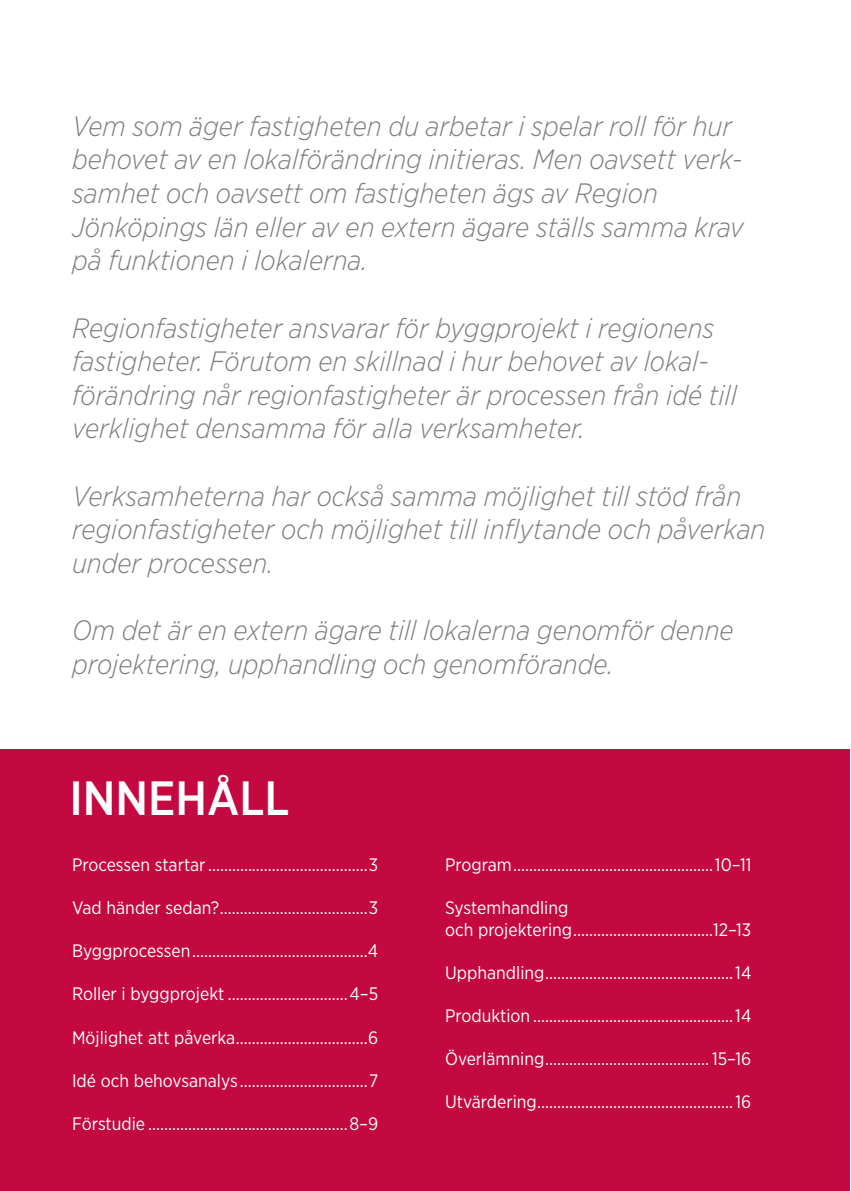
<style>
.page{position:relative;width:851px;height:1191px;background:#fff}
.page>*{position:absolute;margin:0;border:0;box-sizing:border-box;transform-origin:0 0}
.t1{font:500 48px "Gotham Narrow";color:#fff}
.t2{font:italic 300 28px/33.6px "Gotham Narrow";color:#7c7e81}
.t3{font:18px/21.6px "Gotham Narrow";color:#fff}
</style>
<div class="page">
<div style="left:0;top:749px;width:849px;height:442px;background:#c40941"></div>
<p class="t2" style="left:72px;top:108px;width:673px">Vem som äger fastigheten du arbetar i spelar roll för hur behovet av en lokalförändring initieras. Men oavsett verk&shy;samhet och oavsett om fastigheten ägs av Region Jönköpings län eller av en extern ägare ställs samma krav på funktionen i lokalerna.</p>
<h2 class="t2" style="left:72px;top:310px;width:666px">Regionfastigheter ansvarar för byggprojekt i regionens fastigheter. Förutom en skillnad i hur behovet av lokal&shy;förändring når regionfastigheter är processen från idé till verklighet densamma för alla verksamheter.</h2>
<h2 class="t2" style="left:72px;top:478px;width:694px">Verksamheterna har också samma möjlighet till stöd från regionfastigheter och möjlighet till inflytande och påverkan under processen.</h2>
<h2 class="t2" style="left:72px;top:612px;width:663px">Om det är en extern ägare till lokalerna genomför denne projektering, upphandling och genomförande.</h2>
<h1 class="t1" style="left:69px;top:768px;width:222px">INNEHÅLL</h1>
<p class="t3" style="left:72px;top:853px;width:307px">Processen startar........................................3</p>
<p class="t3" style="left:72px;top:896px;width:308px">Vad händer sedan?.....................................3</p>
<p class="t3" style="left:72px;top:939px;width:307px">Byggprocessen............................................4</p>
<p class="t3" style="left:72px;top:983px;width:307px">Roller i byggprojekt ..............................4–5</p>
<p class="t3" style="left:72px;top:1026px;width:307px">Möjlighet att påverka.................................6</p>
<p class="t3" style="left:72px;top:1069px;width:308px">Idé och behovsanalys ................................7</p>
<p class="t3" style="left:72px;top:1112px;width:307px">Förstudie ..................................................8–9</p>
<p class="t3" style="left:445px;top:853px;width:308px">Program..................................................10–11</p>
<p class="t3" style="left:445px;top:896px;width:308px">Systemhandling<br>och projektering...................................12–13</p>
<p class="t3" style="left:445px;top:961px;width:307px">Upphandling...............................................14</p>
<p class="t3" style="left:445px;top:1004px;width:307px">Produktion ..................................................14</p>
<p class="t3" style="left:445px;top:1047px;width:307px">Överlämning......................................... 15–16</p>
<p class="t3" style="left:445px;top:1091px;width:307px">Utvärdering.................................................16</p>
</div>
